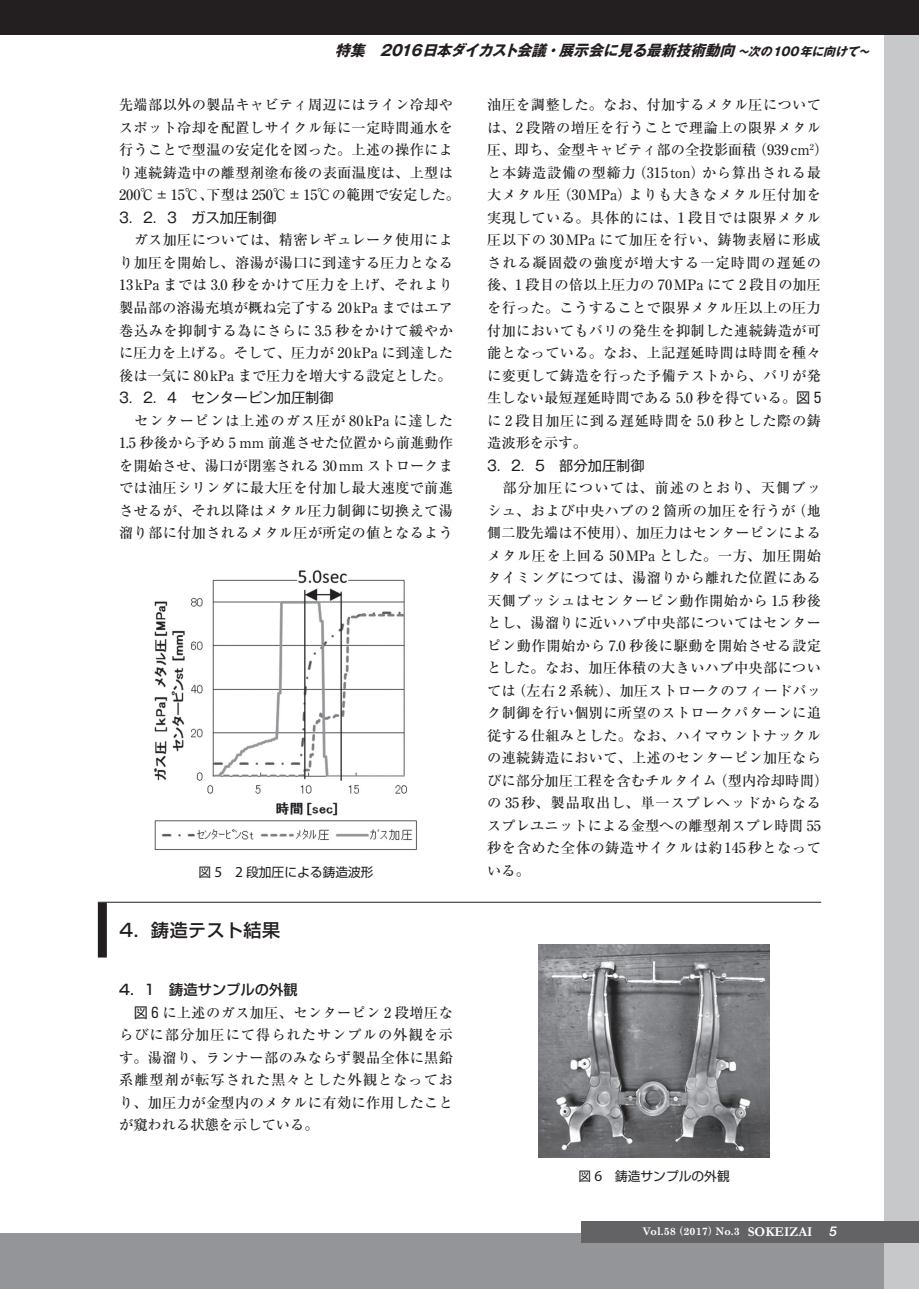
<style>
.page{position:relative;width:919px;height:1289px;background:#fff}
.page>*{position:absolute;margin:0;border:0;box-sizing:border-box;transform-origin:0 0}
.t1{font:500 18px "Shin Go Pro";letter-spacing:.025em;color:#231f20}
.t2{font:italic 700 15px "Gothic MB101 Pro";color:#231f20}
.t3{font:500 14.25px/22.5px "Ryumin Pro";letter-spacing:.02em;color:#231f20}
.t4{font:14.25px "Gothic MB101 Pro";color:#231f20}
.t5{font:500 14.25px "Shin Go Pro";color:#231f20}
.t6{font:italic 500 13.5px "Helvetica Neue LT Std";color:#fff}
.t7{font:12.75px "Shin Go Pro";color:#231f20}
.t8{font:700 10.5px "Century Schoolbook";color:#fff}
.s1{font-size:12px}
.s2{font-family:"Shin Go Pro";font-weight:400}
.s3{font-family:"Myriad Pro";font-size:15.3px}
.s4{font-family:"Ryumin Pro";font-weight:900}
.s5{font-family:"Garamond";font-size:13.5px}
</style>
<div class="page">
<div style="left:0;top:1233px;width:13px;height:55px;background:#939598"></div>
<div style="left:0;top:0;width:13px;height:34px;background:#231f20"></div>
<div style="left:13px;top:1233px;width:905px;height:55px;background:#939598"></div>
<div style="left:884px;top:0;width:34px;height:1288px;background:#c7c8ca"></div>
<div style="left:13px;top:0;width:905px;height:34px;background:#231f20"></div>
<div style="left:821px;top:1220px;width:97px;height:22px;background:#636366"></div>
<div style="left:581px;top:1220px;width:240px;height:22px;background:#636366"></div>
<img style="left:154px;top:570px;width:263px;height:280px">
<hr style="left:98px;top:901px;width:723px;height:1px;background:#231f20">
<div style="left:98px;top:902px;width:9px;height:55px;background:#231f20"></div>
<img style="left:538px;top:944px;width:232px;height:213px">
<p class="t2" style="left:335px;top:38px;width:540px">特集　2016日本ダイカスト会議・展示会に見る最新技術動向<span class="s1">～次の100年に向けて～</span></p>
<p class="t3" style="left:119px;top:93px;width:342px">先端部以外の製品キャビティ周辺にはライン冷却やスポット冷却を配置しサイクル毎に一定時間通水を行うことで型温の安定化を図った。上述の操作により連続鋳造中の離型剤塗布後の表面温度は、上型は<br>200℃±15℃、下型は 250℃±15℃の範囲で安定した。</p>
<p class="t4" style="left:119px;top:206px;width:159px">3．2．3　ガス加圧制御</p>
<p class="t3" style="left:119px;top:228px;width:335px;text-align:justify">　ガス加圧については、精密レギュレータ使用により加圧を開始し、溶湯が湯口に到達する圧力となる13kPa までは 3.0 秒をかけて圧力を上げ、それより製品部の溶湯充填が概ね完了する 20kPa まではエア巻込みを抑制する為にさらに 3.5 秒をかけて緩やかに圧力を上げる。そして、圧力が 20kPa に到達した後は一気に 80kPa まで圧力を増大する設定とした。</p>
<p class="t4" style="left:119px;top:386px;width:216px">3．2．4　センターピン加圧制御</p>
<p class="t3" style="left:119px;top:408px;width:335px;text-align:justify">　センターピンは上述のガス圧が 80kPa に達した1.5 秒後から予め 5 mm 前進させた位置から前進動作を開始させ、湯口が閉塞される 30mm ストロークまでは油圧シリンダに最大圧を付加し最大速度で前進させるが、それ以降はメタル圧力制御に切換えて湯溜り部に付加されるメタル圧が所定の値となるよう</p>
<p class="t3" style="left:487px;top:93px;width:342px">油圧を調整した。なお、付加するメタル圧については、2 段階の増圧を行うことで理論上の限界メタル圧、即ち、金型キャビティ部の全投影面積（939cm<sup>2</sup>）と本鋳造設備の型締力（315ton）から算出される最大メタル圧（30MPa）よりも大きなメタル圧付加を実現している。具体的には、1 段目では限界メタル圧以下の 30MPa にて加圧を行い、鋳物表層に形成される凝固殻の強度が増大する一定時間の遅延の後、1 段目の倍以上圧力の 70MPa にて 2 段目の加圧を行った。こうすることで限界メタル圧以上の圧力付加においてもバリの発生を抑制した連続鋳造が可能となっている。なお、上記遅延時間は時間を種々に変更して鋳造を行った予備テストから、バリが発生しない最短遅延時間である 5.0 秒を得ている。<span class="s2">図 5</span>に 2 段目加圧に到る遅延時間を 5.0 秒とした際の鋳造波形を示す。</p>
<p class="t4" style="left:487px;top:453px;width:159px">3．2．5　部分加圧制御</p>
<p class="t3" style="left:487px;top:475px;width:342px">　部分加圧については、前述のとおり、天側ブッシュ、および中央ハブの 2 箇所の加圧を行うが（地側二股先端は不使用）、加圧力はセンターピンによるメタル圧を上回る 50MPa とした。一方、加圧開始タイミングにつては、湯溜りから離れた位置にある天側ブッシュはセンターピン動作開始から 1.5 秒後とし、湯溜りに近いハブ中央部についてはセンターピン動作開始から 7.0 秒後に駆動を開始させる設定とした。なお、加圧体積の大きいハブ中央部については（左右 2 系統）、加圧ストロークのフィードバック制御を行い個別に所望のストロークパターンに追従する仕組みとした。なお、ハイマウントナックルの連続鋳造において、上述のセンターピン加圧ならびに部分加圧工程を含むチルタイム（型内冷却時間）の 35秒、製品取出し、単一スプレヘッドからなるスプレユニットによる金型への離型剤スプレ時間 55秒を含めた全体の鋳造サイクルは約145秒となって</p>
<p class="t7" style="left:198px;top:861px;width:177px">図 <span class="s3">5 2</span> 段加圧による鋳造波形</p>
<p class="t3" style="left:487px;top:858px;width:44px">いる。</p>
<p class="t1" style="left:120px;top:915px;width:162px">4．鋳造テスト結果</p>
<p class="t5" style="left:119px;top:978px;width:180px">4．1　鋳造サンプルの外観</p>
<p class="t3" style="left:119px;top:1000px;width:335px;text-align:justify;text-indent:15px"><span class="s2">図 6</span> に上述のガス加圧、センターピン 2 段増圧ならびに部分加圧にて得られたサンプルの外観を示す。湯溜り、ランナー部のみならず製品全体に黒鉛系離型剤が転写された黒々とした外観となっており、加圧力が金型内のメタルに有効に作用したことが窺われる状態を示している。</p>
<p class="t7" style="left:578px;top:1165px;width:153px">図 <span class="s3">6</span>　鋳造サンプルの外観</p>
<p class="t8" style="left:642px;top:1223px;width:171px">Vol.58<span class="s4">（</span>2017<span class="s4">）</span>No.3 <span class="s5">SOKEIZAI</span></p>
<p class="t6" style="left:829px;top:1223px;width:9px">5</p>
</div>
